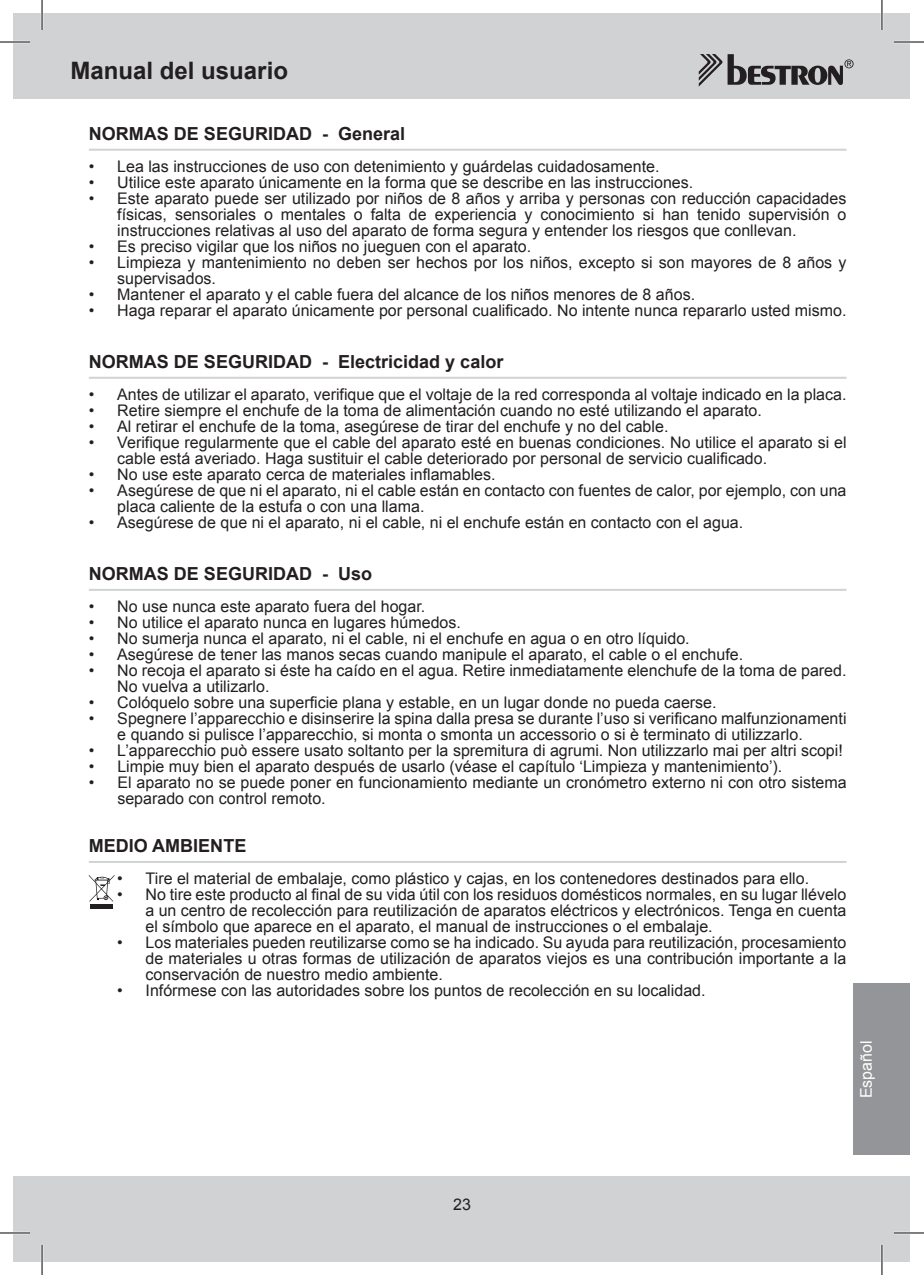
<style>
.page{position:relative;width:924px;height:1275px;background:#fff}
.page>*{position:absolute;margin:0;border:0;box-sizing:border-box;transform-origin:0 0}
.t1{font:700 24px "Arial";color:#231f20}
.t2{font:700 18px "Arial";color:#231f20}
.t3{font:16px/16px "Arial";color:#231f20}
.t4{font:16px "Arial";color:#fff}
</style>
<div class="page">
<div style="left:14px;top:14px;width:895px;height:85px;background:#d1d2d4"></div>
<div style="left:14px;top:1176px;width:895px;height:85px;background:#d1d2d4"></div>
<svg style="left:698px;top:54px;width:155px;height:33px"></svg>
<div style="left:853px;top:983px;width:56px;height:172px;background:#939598"></div>
<hr style="left:89px;top:149px;width:757px;height:2px;background:#d1d2d4">
<hr style="left:89px;top:377px;width:757px;height:2px;background:#d1d2d4">
<hr style="left:89px;top:589px;width:757px;height:2px;background:#d1d2d4">
<hr style="left:89px;top:861px;width:757px;height:2px;background:#d1d2d4">
<hr style="left:90px;top:904px;width:23px;height:4px;background:#231f20">
<svg style="left:89px;top:875px;width:25px;height:26px"></svg>
<hr style="left:0;top:41px;width:30px;height:2px;background:#fff">
<hr style="left:893px;top:41px;width:30px;height:2px;background:#fff">
<hr style="left:0;top:1231px;width:30px;height:3px;background:#fff">
<hr style="left:893px;top:1231px;width:30px;height:3px;background:#fff">
<hr style="left:41px;top:0;width:2px;height:30px;background:#fff">
<hr style="left:41px;top:1245px;width:2px;height:30px;background:#fff">
<hr style="left:880px;top:0;width:2px;height:30px;background:#fff">
<hr style="left:880px;top:1245px;width:2px;height:30px;background:#fff">
<hr style="left:0;top:42px;width:30px;height:1px;background:#000">
<hr style="left:893px;top:42px;width:30px;height:1px;background:#000">
<hr style="left:0;top:1232px;width:30px;height:1px;background:#000">
<hr style="left:893px;top:1232px;width:30px;height:1px;background:#000">
<hr style="left:42px;top:0;width:1px;height:30px;background:#000">
<hr style="left:42px;top:1245px;width:1px;height:30px;background:#000">
<hr style="left:881px;top:0;width:1px;height:30px;background:#000">
<hr style="left:881px;top:1245px;width:1px;height:30px;background:#000">
<h1 class="t1" style="left:70px;top:62px;width:219px">MANUAL DEL USUARIO</h1>
<p class="t2" style="left:89px;top:127px;width:318px">NORMAS DE SEGURIDAD - GENERAL</p>
<p class="t3" style="left:89px;top:159px;width:572px">• Lea las instrucciones de uso con detenimiento y guárdelas cuidadosamente.</p>
<p class="t3" style="left:89px;top:175px;width:605px">• Utilice este aparato únicamente en la forma que se describe en las instrucciones.</p>
<p class="t3" style="left:117px;top:191px;width:730px;text-align:justify;text-indent:-28px">• Este aparato puede ser utilizado por niños de 8 años y arriba y personas con reducción capacidades físicas, sensoriales o mentales o falta de experiencia y conocimiento si han tenido supervisión o instrucciones relativas al uso del aparato de forma segura y entender los riesgos que conllevan.</p>
<p class="t3" style="left:89px;top:239px;width:443px">• Es preciso vigilar que los niños no jueguen con el aparato.</p>
<p class="t3" style="left:117px;top:255px;width:730px;text-indent:-28px">• Limpieza y mantenimiento no deben ser hechos por los niños, excepto si son mayores de 8 años y supervisados.</p>
<p class="t3" style="left:89px;top:287px;width:607px">• Mantener el aparato y el cable fuera del alcance de los niños menores de 8 años.</p>
<p class="t3" style="left:89px;top:303px;width:758px">• Haga reparar el aparato únicamente por personal cualificado. No intente nunca repararlo usted mismo.</p>
<p class="t2" style="left:89px;top:355px;width:416px">NORMAS DE SEGURIDAD - ELECTRICIDAD Y CALOR</p>
<p class="t3" style="left:89px;top:387px;width:758px">• Antes de utilizar el aparato, verifique que el voltaje de la red corresponda al voltaje indicado en la placa.</p>
<p class="t3" style="left:89px;top:403px;width:674px">• Retire siempre el enchufe de la toma de alimentación cuando no esté utilizando el aparato.</p>
<p class="t3" style="left:89px;top:419px;width:580px">• Al retirar el enchufe de la toma, asegúrese de tirar del enchufe y no del cable.</p>
<p class="t3" style="left:117px;top:435px;width:730px;text-indent:-28px">• Verifique regularmente que el cable del aparato esté en buenas condiciones. No utilice el aparato si el cable está averiado. Haga sustituir el cable deteriorado por personal de servicio cualificado.</p>
<p class="t3" style="left:89px;top:467px;width:408px">• No use este aparato cerca de materiales inflamables.</p>
<p class="t3" style="left:117px;top:483px;width:730px;text-indent:-28px">• Asegúrese de que ni el aparato, ni el cable están en contacto con fuentes de calor, por ejemplo, con una placa caliente de la estufa o con una llama.</p>
<p class="t3" style="left:89px;top:515px;width:655px">• Asegúrese de que ni el aparato, ni el cable, ni el enchufe están en contacto con el agua.</p>
<p class="t2" style="left:89px;top:567px;width:285px">NORMAS DE SEGURIDAD - USO</p>
<p class="t3" style="left:89px;top:599px;width:338px">• No use nunca este aparato fuera del hogar.</p>
<p class="t3" style="left:89px;top:615px;width:373px">• No utilice el aparato nunca en lugares húmedos.</p>
<p class="t3" style="left:89px;top:631px;width:602px">• No sumerja nunca el aparato, ni el cable, ni el enchufe en agua o en otro líquido.</p>
<p class="t3" style="left:89px;top:647px;width:655px">• Asegúrese de tener las manos secas cuando manipule el aparato, el cable o el enchufe.</p>
<p class="t3" style="left:117px;top:663px;width:730px;text-indent:-28px">• No recoja el aparato si éste ha caído en el agua. Retire inmediatamente elenchufe de la toma de pared.<br>No vuelva a utilizarlo.</p>
<p class="t3" style="left:89px;top:695px;width:629px">• Colóquelo sobre una superficie plana y estable, en un lugar donde no pueda caerse.</p>
<p class="t3" style="left:117px;top:711px;width:730px;text-indent:-28px">• Spegnere l’apparecchio e disinserire la spina dalla presa se durante l’uso si verificano malfunzionamenti e quando si pulisce l’apparecchio, si monta o smonta un accessorio o si è terminato di utilizzarlo.</p>
<p class="t3" style="left:89px;top:743px;width:755px">• L’apparecchio può essere usato soltanto per la spremitura di agrumi. Non utilizzarlo mai per altri scopi!</p>
<p class="t3" style="left:89px;top:759px;width:694px">• Limpie muy bien el aparato después de usarlo (véase el capítulo ‘Limpieza y mantenimiento’).</p>
<p class="t3" style="left:117px;top:775px;width:730px;text-indent:-28px">• El aparato no se puede poner en funcionamiento mediante un cronómetro externo ni con otro sistema separado con control remoto.</p>
<p class="t2" style="left:89px;top:839px;width:159px">MEDIO AMBIENTE</p>
<p class="t3" style="left:117px;top:871px;width:693px">• Tire el material de embalaje, como plástico y cajas, en los contenedores destinados para ello.</p>
<p class="t3" style="left:145px;top:887px;width:702px;text-align:justify;text-indent:-28px">• No tire este producto al final de su vida útil con los residuos domésticos normales, en su lugar llévelo a un centro de recolección para reutilización de aparatos eléctricos y electrónicos. Tenga en cuenta el símbolo que aparece en el aparato, el manual de instrucciones o el embalaje.</p>
<p class="t3" style="left:145px;top:935px;width:702px;text-align:justify;text-indent:-28px">• Los materiales pueden reutilizarse como se ha indicado. Su ayuda para reutilización, procesamiento de materiales u otras formas de utilización de aparatos viejos es una contribución importante a la conservación de nuestro medio ambiente.</p>
<p class="t3" style="left:117px;top:983px;width:589px">• Infórmese con las autoridades sobre los puntos de recolección en su localidad.</p>
<p class="t4" style="left:855px;top:1098px;width:59px;rotate:-90deg">Español</p>
<p class="t3" style="left:453px;top:1197px;width:19px">23</p>
</div>
